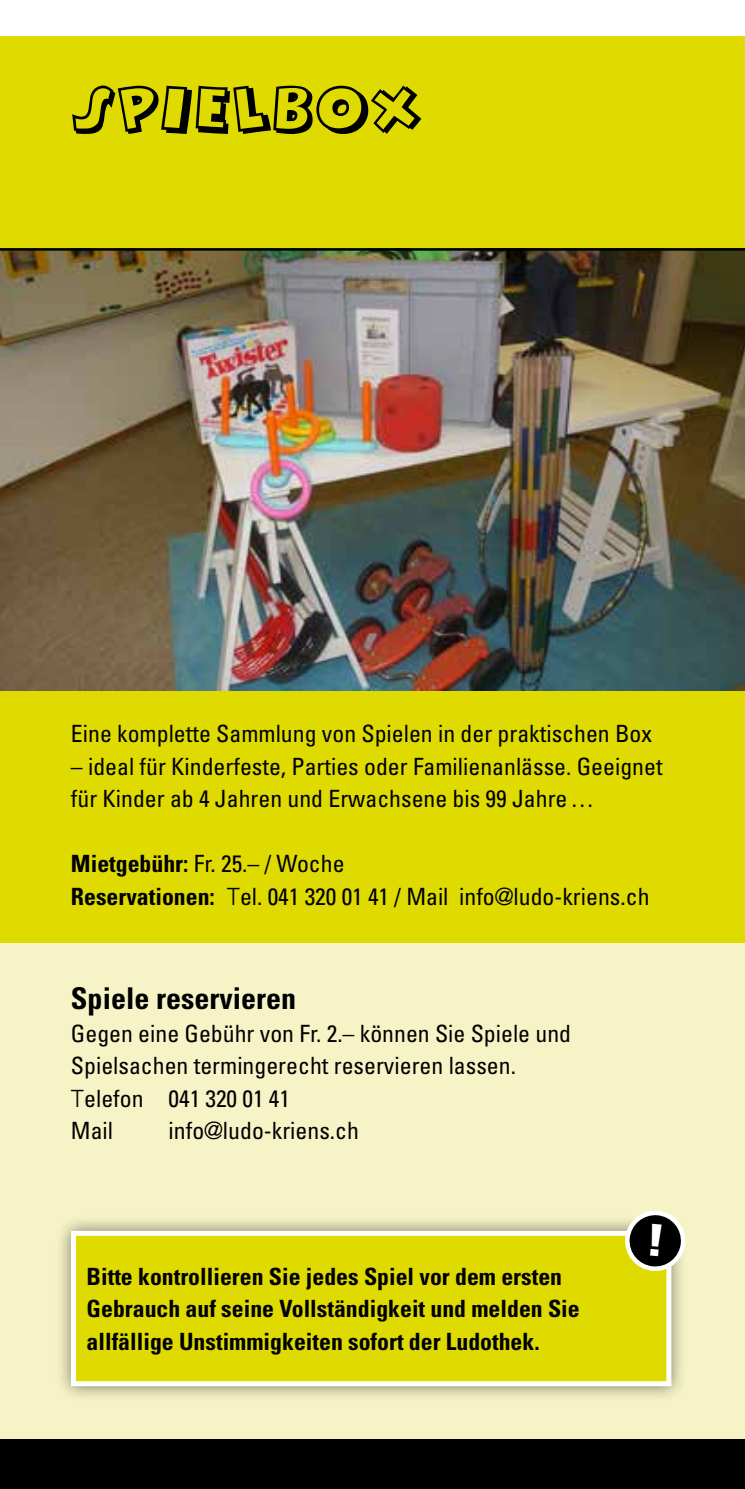
<style>
.page{position:relative;width:745px;height:1489px;background:#fff}
.page>*{position:absolute;margin:0;border:0;box-sizing:border-box;transform-origin:0 0}
.t1{font:60px "Mickey";color:#000}
.t2{font:700 condensed 30px "Univers";color:#000}
.t3{font:condensed 23.75px/32.5px "Univers";color:#000}
.t4{font:700 condensed 23.75px/32.5px "Univers";color:#000}
.s1{font-weight:700}
.s2{font-weight:300;font-stretch:normal}
</style>
<div class="page">
<div style="left:0;top:0;width:744px;height:943px;background:#dfdb00"></div>
<div style="left:0;top:0;width:744px;height:35px;background:#fff"></div>
<img style="left:0;top:251px;width:744px;height:439px">
<hr style="left:0;top:248px;width:744px;height:3px;background:#000">
<div style="left:0;top:943px;width:744px;height:545px;background:#f6f4c6"></div>
<div style="left:0;top:1439px;width:744px;height:49px;background:#000"></div>
<div style="left:55px;top:1214px;width:632px;height:188px;background:#000;opacity:.5"></div>
<div style="left:73px;top:1233px;width:595px;height:150px;background:#dfdb00"></div>
<div style="left:71px;top:1230px;width:600px;height:155px;border:5px solid #fff"></div>
<svg style="left:620px;top:1210px;width:67px;height:63px"></svg>
<h1 class="t1" style="left:71px;top:85px;width:354px">SPIELBOX</h1>
<p class="t3" style="left:71px;top:717px;width:582px">Eine komplette Sammlung von Spielen in der praktischen Box</p>
<p class="t3" style="left:71px;top:749px;width:592px">– ideal für Kinderfeste, Parties oder Familienanlässe. Geeignet für Kinder ab 4 Jahren und Erwachsene bis 99 Jahre…</p>
<p class="t3" style="left:71px;top:847px;width:579px"><span class="s1">Mietgebühr:</span> Fr. 25.– / Woche<br><span class="s1">Reservationen:</span> <span class="s2">T</span>el. 041 320 01 41 / Mail info@ludo-kriens.ch</p>
<p class="t2" style="left:71px;top:980px;width:226px">Spiele reservieren</p>
<p class="t3" style="left:71px;top:1016px;width:501px">Gegen eine Gebühr von Fr. 2.– können Sie Spiele und<br>Spielsachen termingerecht reservieren lassen.<br><span class="s2">T</span>elefon 041 320 01 41<br>Mail</p>
<p class="t3" style="left:168px;top:1114px;width:192px">info@ludo-kriens.ch</p>
<p class="t4" style="left:86px;top:1259px;width:494px">Bitte kontrollieren Sie jedes Spiel vor dem ersten<br>Gebrauch auf seine Vollständigkeit und melden Sie allfällige Unstimmigkeiten sofort der Ludothek.</p>
</div>
